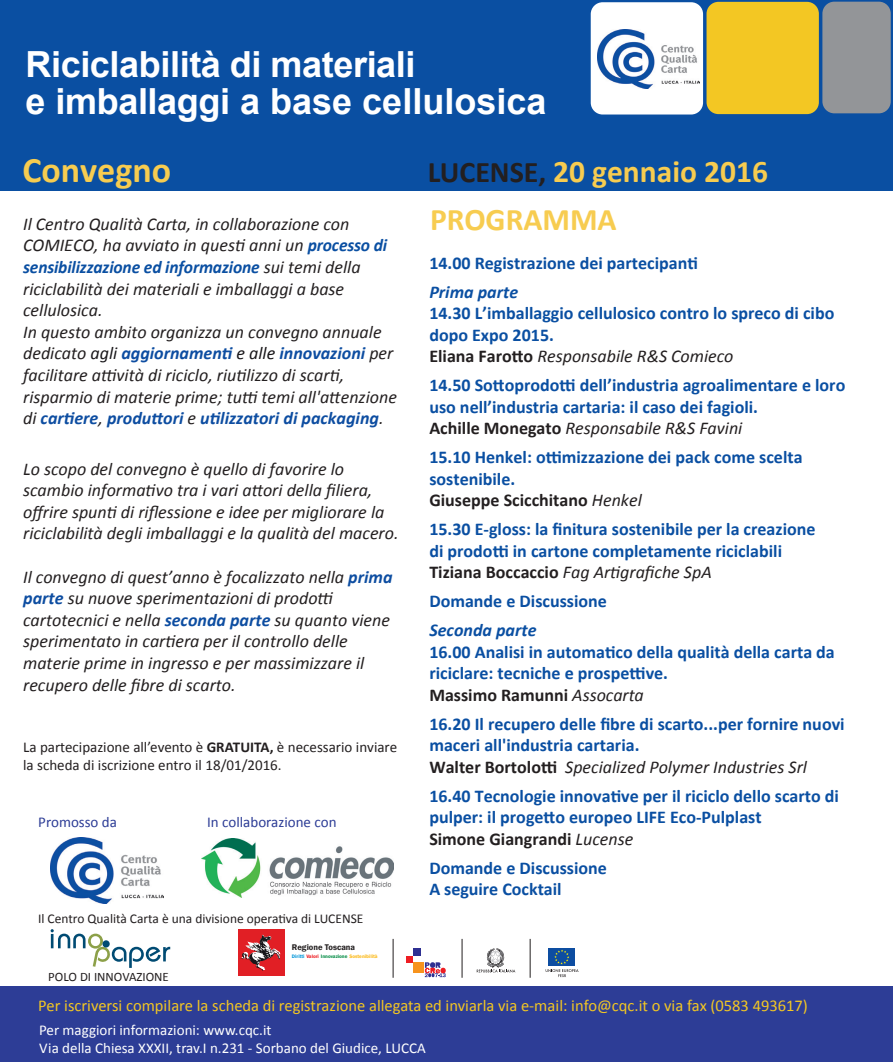
<style>
.page{position:relative;width:893px;height:1062px;background:#fff}
.page>*{position:absolute;margin:0;border:0;box-sizing:border-box;transform-origin:0 0}
.t1{font:700 36px/37.5px "Arial";letter-spacing:-.01em;color:#fff}
.t2{font:700 36px "Calibri";color:#f7cc50}
.t3{font:700 31.5px "Calibri";color:#f7cc50}
.t4{font:700 18px/21.6px "Calibri";color:#0a4fa2}
.t5{font:italic 18px/21.6px "Calibri";color:#231f20}
.t6{font:italic 700 18px "Calibri";color:#0a4fa2}
.t7{font:16.5px "Calibri";color:#f3c723}
.t8{font:15px/18px "Calibri";color:#231f20}
.t9{font:15px/18px "Calibri";color:#fff}
.t10{font:15px "Calibri";color:#2d3d96}
.t11{font:13.35px "Calibri";color:#231f20}
.t12{font:12.9px "Calibri";color:#231f20}
.t13{font:600 8.4px "Franklin Gothic";color:#231f20}
.t14{font:600 5.1px "Franklin Gothic";color:#fcb814}
.s1{font-weight:700;color:#0a4fa2}
.s2{color:#181619}
.s3{font-weight:700;color:#0d4da1}
.s4{font-weight:700}
.s5{color:#0095d9}
.s6{color:#ee1d23}
.s7{color:#008b43}
.s8{font-size:30px;color:#231f20}
.s9{color:#231f20}
.s10{font-weight:400;font-style:italic;color:#231f20}
</style>
<div class="page">
<div style="left:0;top:0;width:892px;height:191px;background:#0a4fa2"></div>
<div style="left:0;top:986px;width:892px;height:76px;background:#2d3d96"></div>
<img style="left:50px;top:838px;width:113px;height:65px">
<div style="left:822px;top:2px;width:68px;height:111px;background:#939598;border-radius:12px"></div>
<div style="left:590px;top:2px;width:113px;height:113px;background:#fff;border-radius:12px"></div>
<div style="left:706px;top:2px;width:112px;height:112px;background:#f3c723;border-radius:12px"></div>
<img style="left:597px;top:29px;width:102px;height:60px">
<svg style="left:51px;top:929px;width:119px;height:39px"></svg>
<div style="left:102px;top:940px;width:8px;height:8px;background:#004b73;border-radius:50%"></div>
<div style="left:238px;top:929px;width:46px;height:47px;background:#e11f25"></div>
<img style="left:241px;top:934px;width:40px;height:37px">
<hr style="left:530px;top:939px;width:1px;height:39px;background:#231f20">
<hr style="left:462px;top:939px;width:1px;height:39px;background:#231f20">
<hr style="left:393px;top:939px;width:1px;height:39px;background:#231f20">
<svg style="left:476px;top:948px;width:39px;height:25px"></svg>
<svg style="left:425px;top:962px;width:21px;height:15px"></svg>
<div style="left:412px;top:962px;width:11px;height:11px;background:#f7931d"></div>
<svg style="left:406px;top:956px;width:6px;height:6px"></svg>
<div style="left:412px;top:948px;width:8px;height:8px;background:#2e3092"></div>
<div style="left:548px;top:948px;width:27px;height:18px;background:#0d4da1"></div>
<svg style="left:545px;top:950px;width:33px;height:27px"></svg>
<img style="left:201px;top:838px;width:192px;height:59px">
<h1 class="t1" style="left:26px;top:46px;width:522px">Riciclabilità di materiali<br>e imballaggi a base cellulosica</h1>
<h1 class="t2" style="left:22px;top:145px;width:150px">Convegno</h1>
<p class="t5" style="left:23px;top:212px;width:375px">Il Centro Qualità Carta, in collaborazione con COMIECO, ha avviato in questi anni un <span class="s1">processo di sensibilizzazione ed informazione</span> sui temi della riciclabilità dei materiali e imballaggi a base cellulosica.<br>In questo ambito organizza un convegno annuale dedicato <span class="s2">agli</span> <span class="s3">aggiornamenti</span> <span class="s2">e alle</span> <span class="s3">innovazioni</span> per facilitare attività di riciclo, riutilizzo di scarti, risparmio di materie prime; tutti temi all'attenzione di <span class="s3">cartiere</span>, <span class="s3">produttori</span> e <span class="s3">utilizzatori di packaging</span>.</p>
<p class="t5" style="left:23px;top:457px;width:377px">Lo scopo del convegno è quello di favorire lo scambio informativo tra i vari attori della filiera, offrire spunti di riflessione e idee per migliorare la riciclabilità degli imballaggi e la qualità del macero.</p>
<p class="t5" style="left:23px;top:565px;width:371px">Il convegno di quest’anno è focalizzato nella <span class="s3">prima parte</span> su nuove sperimentazioni di prodotti cartotecnici e nella <span class="s3">seconda parte</span> su quanto viene sperimentato in cartiera per il controllo delle materie prime in ingresso e per massimizzare il recupero delle fibre di scarto.</p>
<p class="t8" style="left:23px;top:737px;width:375px">La partecipazione all’evento è <span class="s4">GRATUITA,</span> è necessario inviare la scheda di iscrizione entro il 18/01/2016.</p>
<p class="t10" style="left:38px;top:811px;width:80px">Promosso da</p>
<p class="t10" style="left:207px;top:811px;width:131px">In collaborazione con</p>
<p class="t11" style="left:38px;top:909px;width:327px">Il Centro Qualità Carta è una divisione operativa di LUCENSE</p>
<p class="t12" style="left:48px;top:968px;width:122px">POLO DI INNOVAZIONE</p>
<p class="t13" style="left:292px;top:942px;width:65px">Regione Toscana</p>
<p class="t14" style="left:292px;top:953px;width:87px"><span class="s5">Diritti</span> <span class="s6">Valori</span> <span class="s7">Innovazione</span> Sostenibilità</p>
<h2 class="t3" style="left:428px;top:149px;width:342px"><span class="s8">LUCENSE,</span> 20 gennaio 2016</h2>
<h2 class="t3" style="left:430px;top:197px;width:188px">PROGRAMMA</h2>
<p class="t4" style="left:429px;top:251px;width:270px">14.00 Registrazione dei partecipanti</p>
<p class="t6" style="left:429px;top:279px;width:90px">Prima parte</p>
<p class="t4" style="left:429px;top:302px;width:406px">14.30 L’imballaggio cellulosico contro lo spreco di cibo dopo Expo 2015.<br><span class="s9">Eliana Farotto</span> <span class="s10">Responsabile R&amp;S Comieco</span></p>
<p class="t4" style="left:429px;top:374px;width:417px">14.50 Sottoprodotti dell’industria agroalimentare e loro uso nell’industria cartaria: il caso dei fagioli.<br><span class="s9">Achille Monegato</span> <span class="s10">Responsabile R&amp;S Favini</span></p>
<p class="t4" style="left:429px;top:446px;width:374px">15.10 Henkel: ottimizzazione dei pack come scelta sostenibile.<br><span class="s9">Giuseppe Scicchitano</span> <span class="s10">Henkel</span></p>
<p class="t4" style="left:429px;top:518px;width:387px">15.30 E-gloss: la finitura sostenibile per la creazione di prodotti in cartone completamente riciclabili<br><span class="s9">Tiziana Boccaccio</span> <span class="s10">Fag Artigrafiche SpA</span></p>
<p class="t4" style="left:429px;top:590px;width:179px">Domande e Discussione</p>
<p class="t6" style="left:429px;top:617px;width:109px">Seconda parte</p>
<p class="t4" style="left:429px;top:640px;width:407px">16.00 Analisi in automatico della qualità della carta da riciclare: tecniche e prospettive.<br><span class="s9">Massimo Ramunni</span> <span class="s10">Assocarta</span></p>
<p class="t4" style="left:429px;top:712px;width:417px">16.20 Il recupero delle fibre di scarto...per fornire nuovi maceri all'industria cartaria.<br><span class="s9">Walter Bortolotti</span> <span class="s10">Specialized Polymer Industries Srl</span></p>
<p class="t4" style="left:429px;top:784px;width:411px">16.40 Tecnologie innovative per il riciclo dello scarto di pulper: il progetto europeo LIFE Eco-Pulplast<br><span class="s9">Simone Giangrandi</span> <span class="s10">Lucense</span></p>
<p class="t4" style="left:429px;top:856px;width:179px">Domande e Discussione<br>A seguire Cocktail</p>
<p class="t7" style="left:38px;top:994px;width:771px">Per iscriversi compilare la scheda di registrazione allegata ed inviarla via e-mail: info@cqc.it o via fax (0583 493617)</p>
<p class="t9" style="left:39px;top:1020px;width:388px">Per maggiori informazioni: www.cqc.it<br>Via della Chiesa XXXII, trav.I n.231 - Sorbano del Giudice, LUCCA</p>
</div>
